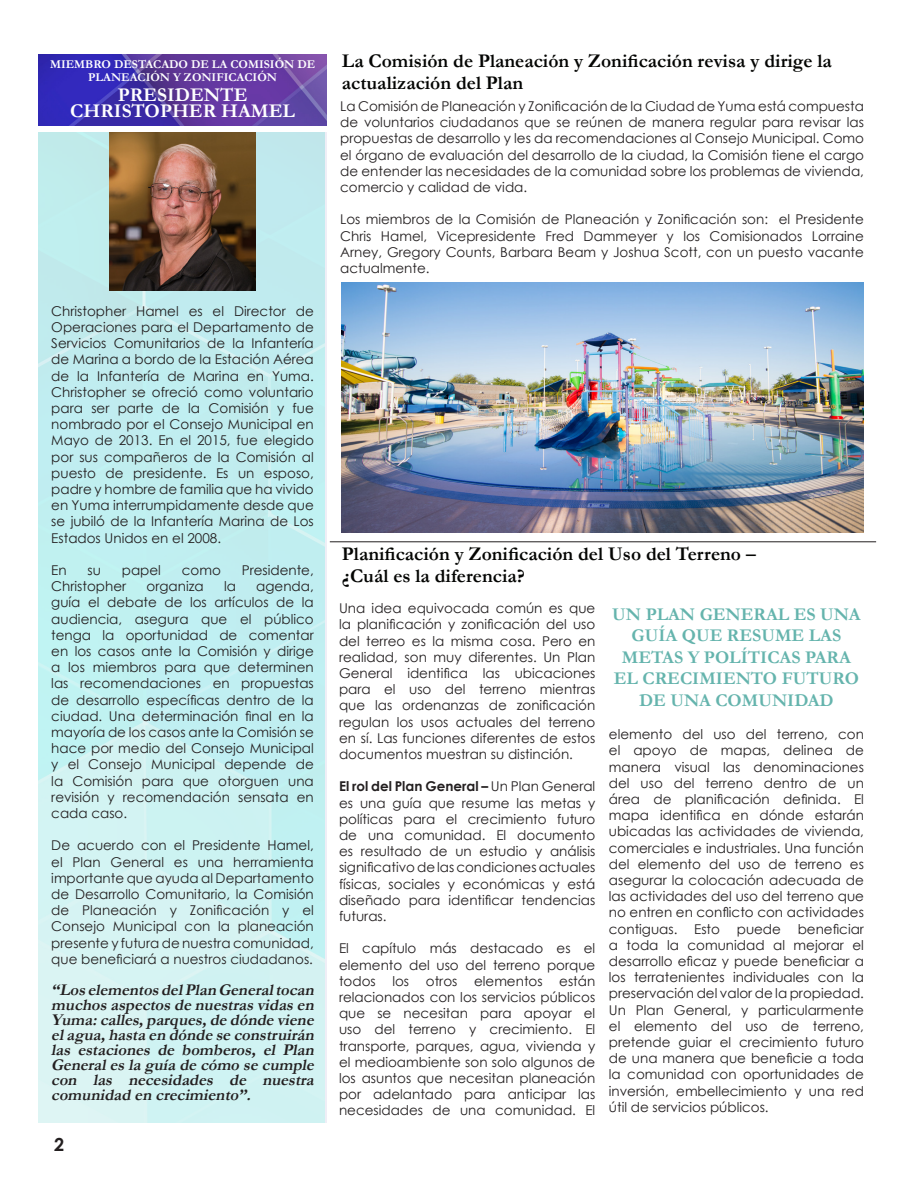
<style>
.page{position:relative;width:918px;height:1188px;background:#fff}
.page>*{position:absolute;margin:0;border:0;box-sizing:border-box;transform-origin:0 0}
.t1{font:700 19.5px/22.5px "Garamond";color:#040503}
.t2{font:700 19.5px "Garamond";color:#fff}
.t3{font:700 18px/21.6px "Garamond";color:#65b4ad;text-align:center}
.t4{font:700 18px "Century Gothic";color:#231f20}
.t5{font:italic 700 16.5px/15px "Garamond";color:#231f20;text-align:justify}
.t6{font:13.5px/16.2px "Century Gothic";color:#231f20;text-align:justify}
.t7{font:700 12px/13.5px "Garamond";color:#fff;text-align:center}
.s1{font-weight:700}
</style>
<div class="page">
<img style="left:39px;top:132px;width:286px;height:991px">
<img style="left:342px;top:283px;width:522px;height:250px">
<img style="left:110px;top:133px;width:146px;height:158px">
<img style="left:39px;top:54px;width:288px;height:72px">
<hr style="left:330px;top:541px;width:546px;height:1px;background:#231f20">
<p class="t7" style="left:50px;top:57px;width:267px">MIEMBRO DESTACADO DE LA COMISIÓN DE<br>PLANEACIÓN Y ZONIFICACIÓN</p>
<p class="t2" style="left:118px;top:81px;width:131px">PRESIDENTE</p>
<p class="t2" style="left:70px;top:98px;width:226px">CHRISTOPHER HAMEL</p>
<p class="t6" style="left:51px;top:303px;width:264px">Christopher Hamel es el Director de Operaciones para el Departamento de Servicios Comunitarios de la Infantería de Marina a bordo de la Estación Aérea de la Infantería de Marina en Yuma.<br>Christopher se ofreció como voluntario para ser parte de la Comisión y fue nombrado por el Consejo Municipal en Mayo de 2013. En el 2015, fue elegido por sus compañeros de la Comisión al puesto de presidente. Es un esposo, padre y hombre de familia que ha vivido en Yuma interrumpidamente desde que se jubiló de la Infantería Marina de Los Estados Unidos en el 2008.</p>
<p class="t6" style="left:51px;top:562px;width:17px">En</p>
<p class="t6" style="left:88px;top:562px;width:15px">su</p>
<p class="t6" style="left:122px;top:562px;width:41px">papel</p>
<p class="t6" style="left:182px;top:562px;width:41px">como</p>
<p class="t6" style="left:242px;top:562px;width:74px">Presidente,</p>
<p class="t6" style="left:51px;top:578px;width:76px">Christopher</p>
<p class="t6" style="left:147px;top:578px;width:59px">organiza</p>
<p class="t6" style="left:224px;top:578px;width:13px">la</p>
<p class="t6" style="left:51px;top:578px;width:264px;text-indent:205px">agenda, guía el debate de los artículos de la audiencia, asegura que el público tenga la oportunidad de comentar en los casos ante la Comisión y dirige a los miembros para que determinen las recomendaciones en propuestas de desarrollo específicas dentro de la ciudad. Una determinación final en la mayoría de los casos ante la Comisión se hace por medio del Consejo Municipal y el Consejo Municipal depende de la Comisión para que otorguen una revisión y recomendación sensata en cada caso.</p>
<p class="t6" style="left:51px;top:837px;width:264px">De acuerdo con el Presidente Hamel, el Plan General es una herramienta importante que ayuda al Departamento de Desarrollo Comunitario, la Comisión de Planeación y Zonificación y el Consejo Municipal con la planeación presente y futura de nuestra comunidad, que beneficiará a nuestros ciudadanos.</p>
<p class="t5" style="left:51px;top:982px;width:268px">“LoselementosdelPlan Generaltocan muchosaspectosde nuestrasvidasen Yuma:calles,parques,de dónde viene elagua,hasta en dónde se construirán las estaciones de bomberos, el Plan Generalesla guía de cómo se cumple con las necesidades de nuestra comunidad en crecimiento”.</p>
<h2 class="t4" style="left:54px;top:1130px;width:12px">2</h2>
<p class="t1" style="left:342px;top:49px;width:491px">La Comisión de Planeación y Zonificación revisa y dirige la actualización del Plan</p>
<p class="t6" style="left:340px;top:98px;width:525px">La Comisión de Planeación y Zonificación de la Ciudad de Yuma está compuesta de voluntarios ciudadanos que se reúnen de manera regular para revisar las propuestas de desarrollo y les da recomendaciones al Consejo Municipal. Como el órgano de evaluación del desarrollo de la ciudad, la Comisión tiene el cargo de entender las necesidades de la comunidad sobre los problemas de vivienda, comercio y calidad de vida.</p>
<p class="t6" style="left:340px;top:211px;width:525px">Los miembros de la Comisión de Planeación y Zonificación son: el Presidente Chris Hamel, Vicepresidente Fred Dammeyer y los Comisionados Lorraine Arney, Gregory Counts, Barbara Beam y Joshua Scott, con un puesto vacante actualmente.</p>
<p class="t1" style="left:342px;top:542px;width:415px">Planificación y Zonificación del Uso del Terreno – ¿Cuál es la diferencia?</p>
<p class="t6" style="left:339px;top:600px;width:258px">Una idea equivocada común es que la planificación y zonificación del uso del terreo es la misma cosa. Pero en realidad, son muy diferentes. Un Plan General identifica las ubicaciones para el uso del terreno mientras que las ordenanzas de zonificación regulan los usos actuales del terreno en sí. Las funciones diferentes de estos documentos muestran su distinción.</p>
<p class="t6" style="left:339px;top:778px;width:258px"><span class="s1">El rol del Plan General –</span> Un Plan General es una guía que resume las metas y políticas para el crecimiento futuro de una comunidad. El documento es resultado de un estudio y análisis significativo de las condiciones actuales físicas, sociales y económicas y está diseñado para identificar tendencias futuras.</p>
<p class="t6" style="left:339px;top:940px;width:258px">El capítulo más destacado es el elemento del uso del terreno porque todos los otros elementos están relacionados con los servicios públicos que se necesitan para apoyar el uso del terreno y crecimiento. El transporte, parques, agua, vivienda y el medioambiente son solo algunos de los asuntos que necesitan planeación por adelantado para anticipar las necesidades de una comunidad. El</p>
<p class="t3" style="left:612px;top:603px;width:250px">UN PLAN GENERAL ES UNA<br>GUÍA QUE RESUME LAS<br>METAS Y POLÍTICAS PARA<br>EL CRECIMIENTO FUTURO<br>DE UNA COMUNIDAD</p>
<p class="t6" style="left:609px;top:726px;width:257px">elemento del uso del terreno, con el apoyo de mapas, delinea de manera visual las denominaciones del uso del terreno dentro de un área de planificación definida. El mapa identifica en dónde estarán ubicadas las actividades de vivienda, comerciales e industriales. Una función del elemento del uso de terreno es asegurar la colocación adecuada de las actividades del uso del terreno que no entren en conflicto con actividades contiguas. Esto puede beneficiar a toda la comunidad al mejorar el desarrollo eficaz y puede beneficiar a los terratenientes individuales con la preservación del valor de la propiedad.<br>Un Plan General, y particularmente el elemento del uso de terreno, pretende guiar el crecimiento futuro de una manera que beneficie a toda la comunidad con oportunidades de inversión, embellecimiento y una red útil de servicios públicos.</p>
</div>
